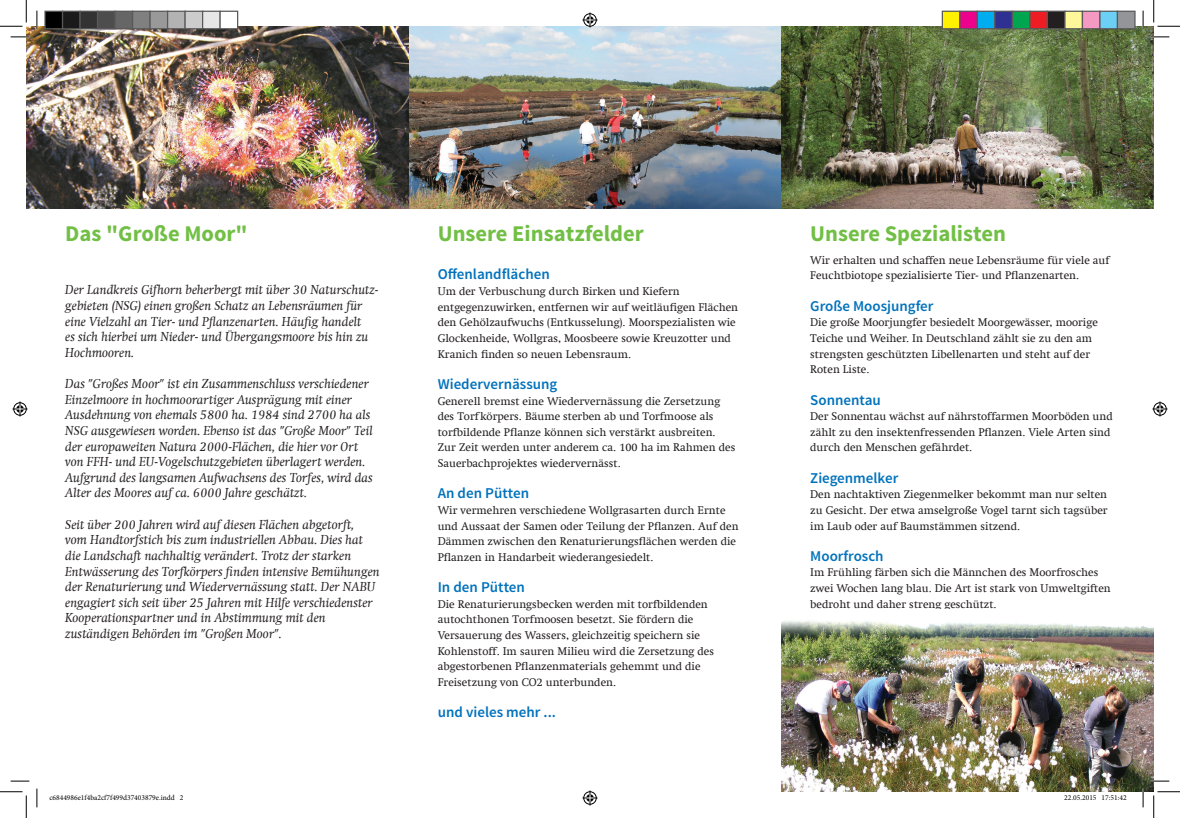
<style>
.page{position:relative;width:1180px;height:818px;background:#fff}
.page>*{position:absolute;margin:0;border:0;box-sizing:border-box;transform-origin:0 0}
.t1{font:700 22.5px "Source Sans Pro";color:#71bf44}
.t2{font:600 15px "Source Sans Pro";color:#0072bc}
.t3{font:italic 13.12px/15.6px "Swift Com";color:#231f20}
.t4{font:11.25px/15.6px "Swift Com";color:#231f20}
.t5{font:7.5px "Minion Pro";color:#000}
</style>
<div class="page">
<img style="left:26px;top:26px;width:1127px;height:183px">
<img style="left:781px;top:621px;width:372px;height:171px">
<svg style="left:11px;top:36px;width:18px;height:2px"></svg>
<svg style="left:1150px;top:36px;width:19px;height:2px"></svg>
<svg style="left:11px;top:780px;width:18px;height:2px"></svg>
<svg style="left:1150px;top:780px;width:19px;height:2px"></svg>
<svg style="left:36px;top:11px;width:2px;height:18px"></svg>
<svg style="left:36px;top:788px;width:2px;height:19px"></svg>
<svg style="left:1142px;top:11px;width:1px;height:18px"></svg>
<svg style="left:1142px;top:788px;width:1px;height:19px"></svg>
<svg style="left:0;top:0;width:27px;height:27px"></svg>
<svg style="left:0;top:791px;width:27px;height:27px"></svg>
<svg style="left:1153px;top:0;width:26px;height:27px"></svg>
<svg style="left:1153px;top:791px;width:26px;height:27px"></svg>
<svg style="left:582px;top:13px;width:15px;height:15px"></svg>
<svg style="left:582px;top:790px;width:15px;height:15px"></svg>
<svg style="left:13px;top:401px;width:15px;height:15px"></svg>
<svg style="left:1152px;top:401px;width:15px;height:15px"></svg>
<div style="left:45px;top:11px;width:18px;height:18px;background:#000"></div>
<div style="left:44px;top:11px;width:19px;height:18px;border:1px solid #595959"></div>
<div style="left:63px;top:11px;width:17px;height:18px;background:#1a1a1a"></div>
<div style="left:62px;top:11px;width:19px;height:18px;border:1px solid #595959"></div>
<div style="left:80px;top:11px;width:18px;height:18px;background:#333"></div>
<div style="left:79px;top:11px;width:19px;height:18px;border:1px solid #595959"></div>
<div style="left:98px;top:11px;width:17px;height:18px;background:#4d4d4d"></div>
<div style="left:97px;top:11px;width:19px;height:18px;border:1px solid #595959"></div>
<div style="left:115px;top:11px;width:18px;height:18px;background:#666"></div>
<div style="left:114px;top:11px;width:19px;height:18px;border:1px solid #595959"></div>
<div style="left:133px;top:11px;width:17px;height:18px;background:#808080"></div>
<div style="left:132px;top:11px;width:19px;height:18px;border:1px solid #595959"></div>
<div style="left:150px;top:11px;width:18px;height:18px;background:#999"></div>
<div style="left:149px;top:11px;width:19px;height:18px;border:1px solid #595959"></div>
<div style="left:168px;top:11px;width:17px;height:18px;background:#b3b3b3"></div>
<div style="left:167px;top:11px;width:19px;height:18px;border:1px solid #595959"></div>
<div style="left:185px;top:11px;width:18px;height:18px;background:#ccc"></div>
<div style="left:184px;top:11px;width:19px;height:18px;border:1px solid #595959"></div>
<div style="left:203px;top:11px;width:17px;height:18px;background:#e6e6e6"></div>
<div style="left:202px;top:11px;width:19px;height:18px;border:1px solid #595959"></div>
<div style="left:220px;top:11px;width:18px;height:18px;background:#fff"></div>
<div style="left:219px;top:11px;width:19px;height:18px;border:1px solid #595959"></div>
<div style="left:942px;top:11px;width:17px;height:18px;background:#fff101"></div>
<div style="left:941px;top:11px;width:19px;height:18px;border:1px solid #595959"></div>
<div style="left:959px;top:11px;width:18px;height:18px;background:#ed028c"></div>
<div style="left:959px;top:11px;width:18px;height:18px;border:1px solid #595959"></div>
<div style="left:977px;top:11px;width:17px;height:18px;background:#00aeef"></div>
<div style="left:976px;top:11px;width:19px;height:18px;border:1px solid #595959"></div>
<div style="left:994px;top:11px;width:18px;height:18px;background:#2e3092"></div>
<div style="left:994px;top:11px;width:18px;height:18px;border:1px solid #595959"></div>
<div style="left:1012px;top:11px;width:17px;height:18px;background:#00a54f"></div>
<div style="left:1011px;top:11px;width:19px;height:18px;border:1px solid #595959"></div>
<div style="left:1029px;top:11px;width:18px;height:18px;background:#ee1d23"></div>
<div style="left:1029px;top:11px;width:18px;height:18px;border:1px solid #595959"></div>
<div style="left:1047px;top:11px;width:17px;height:18px;background:#231f20"></div>
<div style="left:1046px;top:11px;width:19px;height:18px;border:1px solid #595959"></div>
<div style="left:1064px;top:11px;width:18px;height:18px;background:#fff79a"></div>
<div style="left:1064px;top:11px;width:18px;height:18px;border:1px solid #595959"></div>
<div style="left:1082px;top:11px;width:17px;height:18px;background:#f499c2"></div>
<div style="left:1081px;top:11px;width:19px;height:18px;border:1px solid #595959"></div>
<div style="left:1099px;top:11px;width:18px;height:18px;background:#6bcff6"></div>
<div style="left:1099px;top:11px;width:18px;height:18px;border:1px solid #595959"></div>
<div style="left:1117px;top:11px;width:17px;height:18px;background:#939598"></div>
<div style="left:1116px;top:11px;width:19px;height:18px;border:1px solid #595959"></div>
<h1 class="t1" style="left:65px;top:219px;width:184px">Das "Große Moor"</h1>
<p class="t3" style="left:65px;top:282px;width:315px">Der Landkreis Gifhorn beherbergt mit über 30 Naturschutz&shy;gebieten (NSG) einen großen Schatz an Lebensräumen für eine Vielzahl an Tier- und Pflanzenarten. Häufig handelt<br>es sich hierbei um Nieder- und Übergangsmoore bis hin zu Hochmooren.</p>
<p class="t3" style="left:65px;top:376px;width:309px">Das "Großes Moor" ist ein Zusammenschluss verschiedener Einzelmoore in hochmoorartiger Ausprägung mit einer Ausdehnung von ehemals 5800 ha. 1984 sind 2700 ha als NSG ausgewiesen worden. Ebenso ist das "Große Moor" Teil der europaweiten Natura 2000-Flächen, die hier vor Ort von FFH- und EU-Vogelschutzgebieten überlagert werden.<br>Aufgrund des langsamen Aufwachsens des Torfes, wird das Alter des Moores auf ca. 6000 Jahre geschätzt.</p>
<p class="t3" style="left:65px;top:516px;width:316px">Seit über 200 Jahren wird auf diesen Flächen abgetorft,<br>vom Handtorfstich bis zum industriellen Abbau. Dies hat die Landschaft nachhaltig verändert. Trotz der starken Entwässerung des Torfkörpers finden intensive Bemühungen der Renaturierung und Wiedervernässung statt. Der NABU engagiert sich seit über 25 Jahren mit Hilfe verschiedenster Kooperationspartner und in Abstimmung mit den zuständigen Behörden im "Großen Moor".</p>
<h1 class="t1" style="left:437px;top:219px;width:207px">Unsere Einsatzfelder</h1>
<h2 class="t2" style="left:437px;top:265px;width:113px">Offenlandflächen</h2>
<p class="t4" style="left:437px;top:283px;width:302px">Um der Verbuschung durch Birken und Kiefern entgegenzuwirken, entfernen wir auf weitläufigen Flächen den Gehölzaufwuchs (Entkusselung). Moorspezialisten wie Glockenheide, Wollgras, Moosbeere sowie Kreuzotter und Kranich finden so neuen Lebensraum.</p>
<h2 class="t2" style="left:437px;top:374px;width:121px">Wiedervernässung</h2>
<p class="t4" style="left:437px;top:393px;width:299px">Generell bremst eine Wiedervernässung die Zersetzung des Torfkörpers. Bäume sterben ab und Torfmoose als torfbildende Pflanze können sich verstärkt ausbreiten.<br>Zur Zeit werden unter anderem ca. 100 ha im Rahmen des Sauerbachprojektes wiedervernässt.</p>
<h2 class="t2" style="left:437px;top:484px;width:93px">An den Pütten</h2>
<p class="t4" style="left:437px;top:502px;width:302px">Wir vermehren verschiedene Wollgrasarten durch Ernte und Aussaat der Samen oder Teilung der Pflanzen. Auf den Dämmen zwischen den Renaturierungsflächen werden die Pflanzen in Handarbeit wiederangesiedelt.</p>
<h2 class="t2" style="left:437px;top:577px;width:89px">In den Pütten</h2>
<p class="t4" style="left:437px;top:596px;width:278px">Die Renaturierungsbecken werden mit torfbildenden autochthonen Torfmoosen besetzt. Sie fördern die Versauerung des Wassers, gleichzeitig speichern sie Kohlenstoff. Im sauren Milieu wird die Zersetzung des abgestorbenen Pflanzenmaterials gehemmt und die Freisetzung von CO2 unterbunden.</p>
<h2 class="t2" style="left:437px;top:702px;width:120px">und vieles mehr ...</h2>
<h1 class="t1" style="left:810px;top:219px;width:197px">Unsere Spezialisten</h1>
<p class="t4" style="left:810px;top:252px;width:301px">Wir erhalten und schaffen neue Lebensräume für viele auf<br>Feuchtbiotope spezialisierte Tier- und Pflanzenarten.</p>
<h2 class="t2" style="left:810px;top:296px;width:125px">Große Moosjungfer</h2>
<p class="t4" style="left:810px;top:315px;width:289px">Die große Moorjungfer besiedelt Moorgewässer, moorige Teiche und Weiher. In Deutschland zählt sie zu den am strengsten geschützten Libellenarten und steht auf der Roten Liste.</p>
<h2 class="t2" style="left:810px;top:390px;width:72px">Sonnentau</h2>
<p class="t4" style="left:810px;top:408px;width:304px">Der Sonnentau wächst auf nährstoffarmen Moorböden und zählt zu den insektenfressenden Pflanzen. Viele Arten sind durch den Menschen gefährdet.</p>
<h2 class="t2" style="left:810px;top:468px;width:90px">Ziegenmelker</h2>
<p class="t4" style="left:810px;top:487px;width:299px;text-align:justify">Den nachtaktiven Ziegenmelker bekommt man nur selten zu Gesicht. Der etwa amselgroße Vogel tarnt sich tagsüber im Laub oder auf Baumstämmen sitzend.</p>
<h2 class="t2" style="left:810px;top:546px;width:75px">Moorfrosch</h2>
<p class="t4" style="left:810px;top:565px;width:302px">Im Frühling färben sich die Männchen des Moorfrosches zwei Wochen lang blau. Die Art ist stark von Umweltgiften bedroht und daher streng geschützt.</p>
<p class="t5" style="left:49px;top:792px;width:136px">c6844986e1f4ba2cf7f499d37403879e.indd 2</p>
<p class="t5" style="left:1064px;top:792px;width:64px">22.05.2015 17:51:42</p>
</div>
